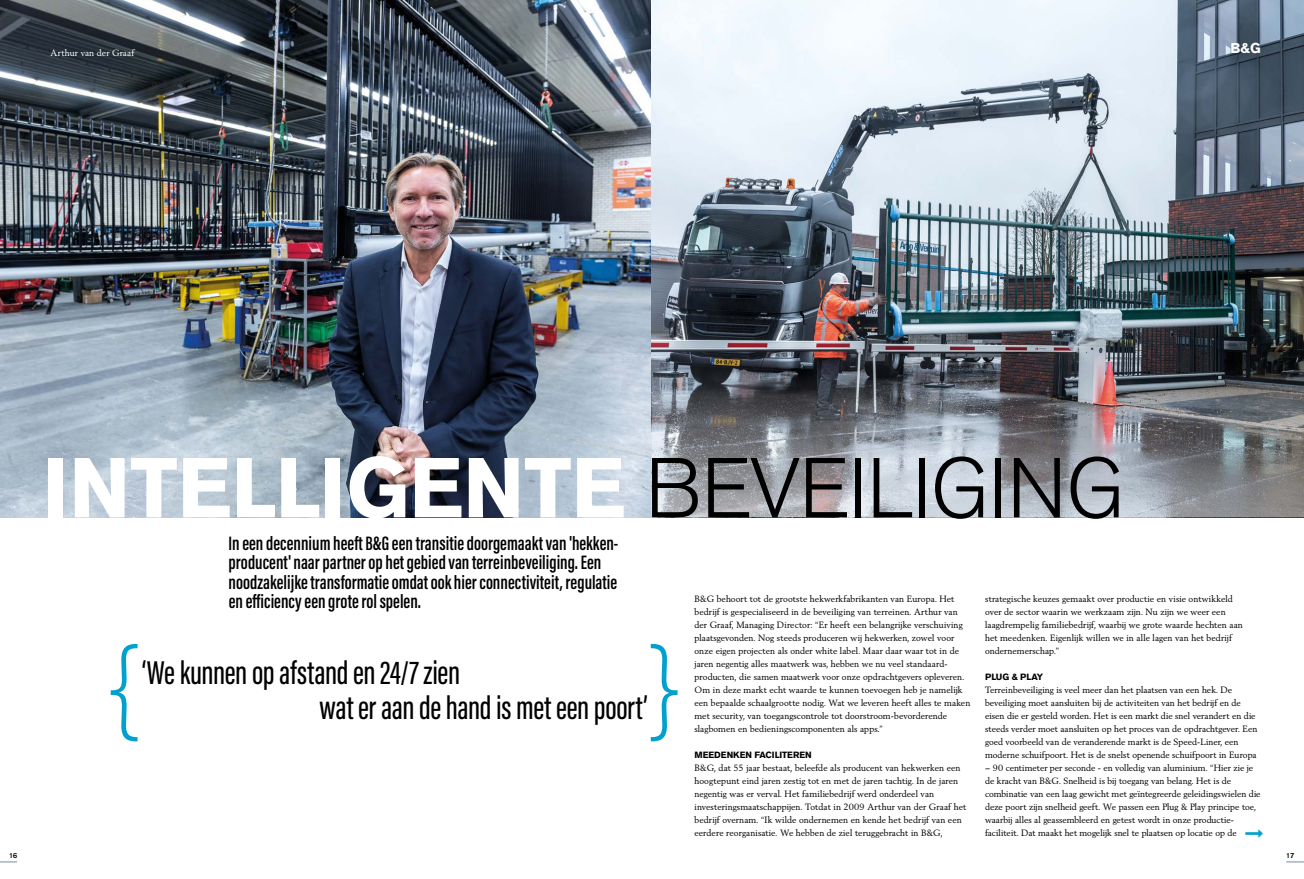
<style>
.page{position:relative;width:1304px;height:879px;background:#fff}
.page>*{position:absolute;margin:0;border:0;box-sizing:border-box;transform-origin:0 0}
.t1{font:200 120px "Acumin Pro Extra Cond";color:#00a1ce}
.t2{font:700 84px "Volvo Sans Pro";color:#fff}
.t3{font:500 34px "Acumin Pro Extra Cond";letter-spacing:-.01em;color:#000}
.t4{font:600 20px/19.5px "Acumin Pro Extra Cond";color:#000}
.t5{font:700 14.1px "Volvo Sans Pro";color:#fff}
.t6{font:9px/13px "Volvo Serif Pro";letter-spacing:.015em;color:#000}
.t7{font:700 9px "Volvo Sans Pro";color:#000}
.t8{font:9px "Volvo Serif Pro";letter-spacing:.025em;color:#fff}
.t9{font:500 7px "Volvo Sans Pro";color:#000}
.s1{font-weight:300;color:#000}
</style>
<div class="page">
<svg style="left:0;top:861px;width:17px;height:1px"></svg>
<svg style="left:1286px;top:861px;width:18px;height:1px"></svg>
<img style="left:0;top:0;width:1304px;height:517px">
<img style="left:652px;top:321px;width:652px;height:196px">
<div style="left:1202px;top:12px;width:88px;height:71px;background:#000;opacity:.5"></div>
<p class="t8" style="left:51px;top:47px;width:85px">Arthur van der Graaf</p>
<h3 class="t5" style="left:1230px;top:40px;width:32px">B&amp;G</h3>
<h2 class="t2" style="left:43px;top:438px;width:1083px">INTELLIGENTE <span class="s1">BEVEILIGING</span></h2>
<p class="t4" style="left:229px;top:533px;width:391px">In een decennium heeft B&amp;G een transitie doorgemaakt van 'hekken&shy;producent' naar partner op het gebied van terreinbeveiliging. Een noodzakelijke transformatie omdat ook hier connectiviteit, regulatie en efficiency een grote rol spelen.</p>
<p class="t6" style="left:985px;top:592px;width:259px">strategische keuzes gemaakt over productie en visie ontwikkeld over de sector waarin we werkzaam zijn. Nu zijn we weer een laagdrempelig familiebedrijf, waarbij we grote waarde hechten aan het meedenken. Eigenlijk willen we in alle lagen van het bedrijf ondernemerschap.”</p>
<p class="t7" style="left:985px;top:671px;width:60px">PLUG &amp; PLAY</p>
<p class="t6" style="left:985px;top:683px;width:274px">Terreinbeveiliging is veel meer dan het plaatsen van een hek. De beveiliging moet aansluiten bij de activiteiten van het bedrijf en de eisen die er gesteld worden. Het is een markt die snel verandert en die steeds verder moet aansluiten op het proces van de opdrachtgever. Een goed voorbeeld van de veranderende markt is de Speed-Liner, een moderne schuifpoort. Het is de snelst openende schuifpoort in Europa</p>
<p class="t6" style="left:985px;top:761px;width:277px">– 90 centimeter per seconde - en volledig van aluminium. “Hier zie je de kracht van B&amp;G. Snelheid is bij toegang van belang. Het is de combinatie van een laag gewicht met geïntegreerde geleidingswielen die deze poort zijn snelheid geeft. We passen een Plug &amp; Play principe toe, waarbij alles al geassembleerd en getest wordt in onze productie&shy;faciliteit. Dat maakt het mogelijk snel te plaatsen op locatie op de</p>
<p class="t6" style="left:694px;top:592px;width:277px">B&amp;G behoort tot de grootste hekwerkfabrikanten van Europa. Het bedrijf is gespecialiseerd in de beveiliging van terreinen. Arthur van der Graaf, Managing Director: “Er heeft een belangrijke verschuiving plaatsgevonden. Nog steeds produceren wij hekwerken, zowel voor onze eigen projecten als onder white label. Maar daar waar tot in de jaren negentig alles maatwerk was, hebben we nu veel standaard&shy;producten, die samen maatwerk voor onze opdrachtgevers opleveren.<br>Om in deze markt echt waarde te kunnen toevoegen heb je namelijk een bepaalde schaalgrootte nodig. Wat we leveren heeft alles te maken met security, van toegangscontrole tot doorstroom-bevorderende slagbomen en bedieningscomponenten als apps.”</p>
<p class="t7" style="left:694px;top:749px;width:119px">MEEDENKEN FACILITEREN</p>
<p class="t6" style="left:694px;top:761px;width:273px">B&amp;G, dat 55 jaar bestaat, beleefde als producent van hekwerken een hoogtepunt eind jaren zestig tot en met de jaren tachtig. In de jaren negentig was er verval. Het familiebedrijf werd onderdeel van investeringsmaatschappijen. Totdat in 2009 Arthur van der Graaf het bedrijf overnam. “Ik wilde ondernemen en kende het bedrijf van een eerdere reorganisatie. We hebben de ziel teruggebracht in B&amp;G,</p>
<h1 class="t1" style="left:109px;top:620px;width:32px">{</h1>
<h1 class="t1" style="left:648px;top:620px;width:32px">}</h1>
<h3 class="t3" style="left:142px;top:652px;width:320px">‘We kunnen op afstand en 24/7 zien</h3>
<h3 class="t3" style="left:319px;top:687px;width:330px">wat er aan de hand is met een poort’</h3>
<p class="t9" style="left:9px;top:851px;width:9px">16</p>
<p class="t9" style="left:1286px;top:851px;width:10px">17</p>
</div>
